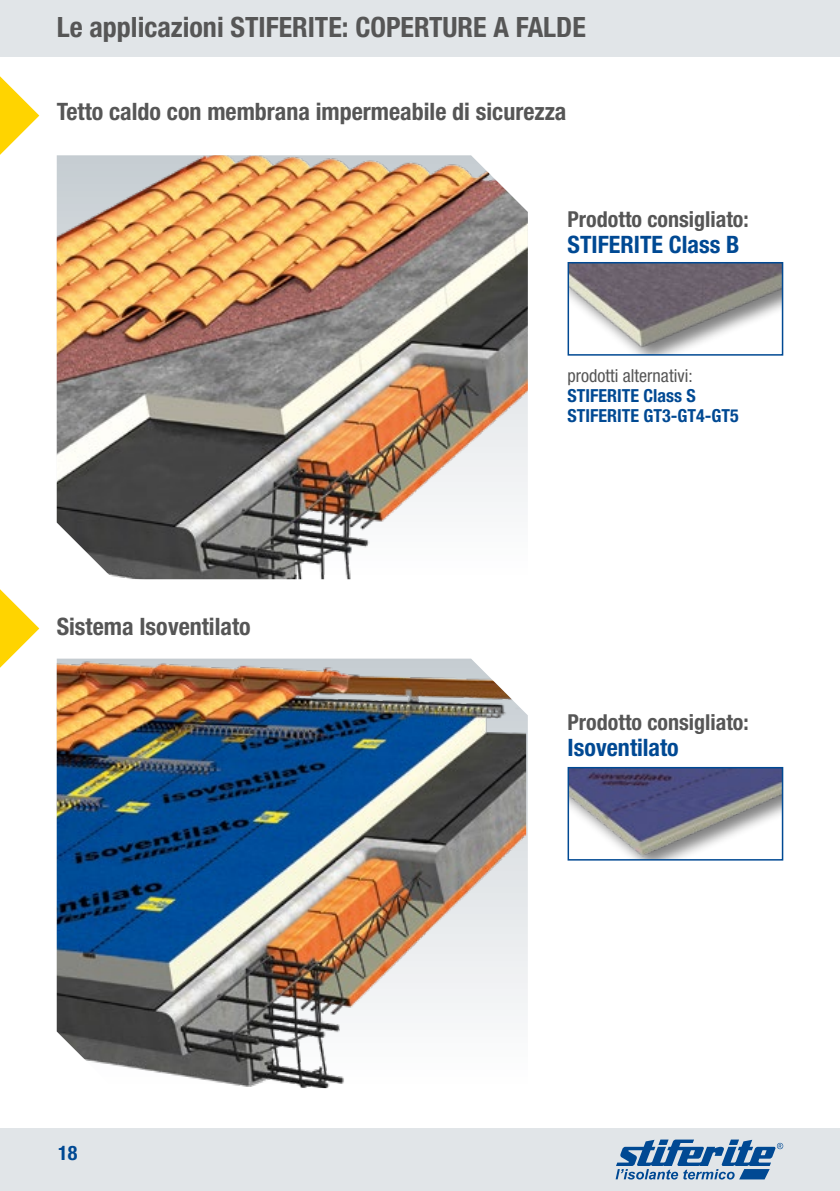
<style>
.page{position:relative;width:840px;height:1191px;background:#fff}
.page>*{position:absolute;margin:0;border:0;box-sizing:border-box;transform-origin:0 0}
.t1{font:700 condensed 28px "Helvetica Neue LT Pro";color:#565656}
.t2{font:700 condensed 24px "Helvetica Neue LT Pro";color:#565656}
.t3{font:700 condensed 24px "Helvetica Neue LT Pro";color:#004993}
.t4{font:700 condensed 22px "Helvetica Neue LT Pro";color:#565656}
.t5{font:700 condensed 20px "Helvetica Neue LT Pro";color:#004993}
.t6{font:700 condensed 18px/20px "Helvetica Neue LT Pro";color:#004993}
.t7{font:condensed 18px "Helvetica Neue LT Pro";color:#565656}
</style>
<div class="page">
<div style="left:0;top:0;width:839px;height:57px;background:#e1e5e8"></div>
<div style="left:0;top:1128px;width:839px;height:63px;background:#e1e5e8"></div>
<svg style="left:615px;top:1139px;width:167px;height:40px"></svg>
<svg style="left:0;top:76px;width:39px;height:79px"></svg>
<svg style="left:0;top:589px;width:39px;height:79px"></svg>
<hr style="left:839px;top:0;width:1px;height:57px;background:#e1e5e8">
<hr style="left:839px;top:1128px;width:1px;height:63px;background:#e1e5e8">
<img style="left:57px;top:155px;width:470px;height:424px">
<img style="left:57px;top:658px;width:469px;height:430px">
<img style="left:570px;top:770px;width:209px;height:87px">
<div style="left:567px;top:767px;width:215px;height:93px;border:2px solid #004993"></div>
<img style="left:570px;top:265px;width:209px;height:88px">
<div style="left:567px;top:262px;width:215px;height:94px;border:2px solid #004993"></div>
<p class="t1" style="left:57px;top:10px;width:530px">Le applicazioni STIFERITE: COPERTURE A FALDE</p>
<p class="t2" style="left:57px;top:97px;width:511px">Tetto caldo con membrana impermeabile di sicurezza</p>
<p class="t4" style="left:567px;top:205px;width:183px">Prodotto consigliato:</p>
<p class="t3" style="left:567px;top:230px;width:173px">STIFERITE Class B</p>
<p class="t2" style="left:57px;top:612px;width:195px">Sistema Isoventilato</p>
<p class="t5" style="left:58px;top:1141px;width:24px">1818</p>
<p class="t7" style="left:567px;top:365px;width:127px">prodotti alternativi:</p>
<p class="t6" style="left:567px;top:385px;width:173px">STIFERITE Class S<br>STIFERITE GT3-GT4-GT5</p>
<p class="t4" style="left:567px;top:709px;width:183px">Prodotto consigliato:</p>
<p class="t3" style="left:567px;top:733px;width:113px">Isoventilato</p>
</div>
